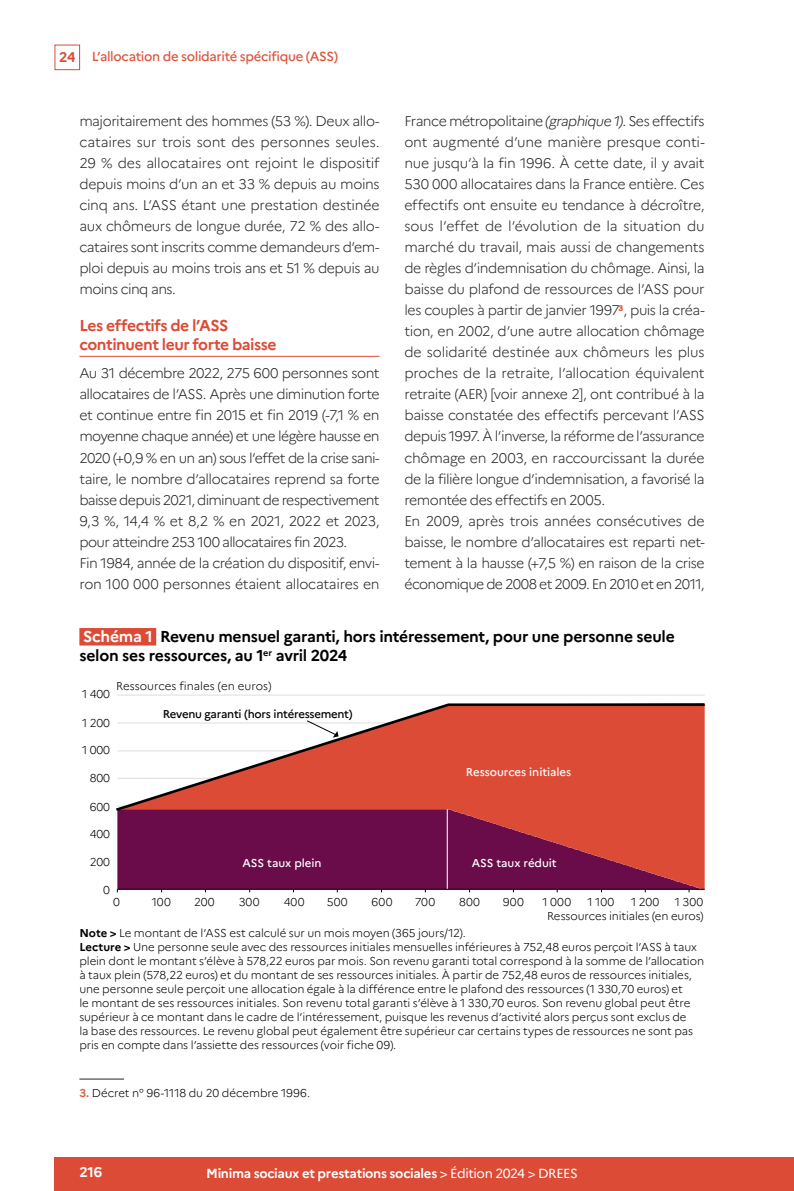
<style>
.page{position:relative;width:794px;height:1191px;background:#fff}
.page>*{position:absolute;margin:0;border:0;box-sizing:border-box;transform-origin:0 0}
.ILL_titre{font:700 15.75px/19.2px "Marianne";letter-spacing:-.015em;color:#000}
.Titre_2__Inter{font:700 15.75px/19.2px "Marianne";letter-spacing:-.03em;color:#dc4b36}
.Texte{font:300 14px/21px "Marianne";letter-spacing:-.035em;color:#272726;text-align:justify}
.t1{font:700 14px "Marianne";color:#fff}
.t2{font:700 13.12px "Marianne";letter-spacing:-.025em;color:#fff}
.t3{font:500 13.12px "Marianne";letter-spacing:-.025em;color:#de563e}
.ILL_notes_champ_lecture_sources{font:300 11.38px/14px "Marianne";letter-spacing:-.01em;color:#000}
.t4{font:500 11.38px "Marianne";letter-spacing:-.005em;color:#fff}
.t5{font:500 11.38px "Marianne";letter-spacing:-.025em;color:#000}
.s1{font-weight:700;font-size:14px;color:#dc4b36}
.s2{font-style:italic}
.s3{color:#fff}
.s4{font-weight:700}
.s5{font-weight:700;color:#e06046}
.s6{font-weight:400}
</style>
<div class="page">
<div style="left:55px;top:45px;width:25px;height:25px;border:1px solid #dc4b36"></div>
<div style="left:55px;top:1157px;width:739px;height:34px;background:#dc4b36"></div>
<hr style="left:79px;top:356px;width:300px;height:1px;background:#dc4b36">
<div style="left:79px;top:628px;width:77px;height:17px;background:#dc4b36"></div>
<hr style="left:117px;top:694px;width:587px;height:1px;background:#c5c6c6">
<svg style="left:117px;top:813px;width:587px;height:76px;fill:#690c49"></svg>
<svg style="left:116px;top:703px;width:588px;height:110px"></svg>
<hr style="left:447px;top:809px;width:1px;height:80px;background:#fff">
<hr style="left:117px;top:889px;width:587px;height:1px;background:#000">
<hr style="left:79px;top:1078px;width:45px;height:1px;background:#272726">
<p class="t3" style="left:59px;top:49px;width:281px"><span class="s1">24</span> L’allocation de solidarité spécifique (ASS)</p>
<p class="Texte" style="left:79px;top:111px;width:302px">majoritairement des hommes (53 %). Deux allo&shy;cataires sur trois sont des personnes seules.<br>29 % des allocataires ont rejoint le dispositif depuis moins d’un an et 33 % depuis au moins cinq ans. L’ASS étant une prestation destinée aux chômeurs de longue durée, 72 % des allo&shy;cataires sont inscrits comme demandeurs d’em&shy;ploi depuis au moins trois ans et 51 % depuis au moins cinq ans.</p>
<p class="Titre_2__Inter" style="left:79px;top:316px;width:199px">Les effectifs de l’ASS continuent leur forte baisse</p>
<p class="Texte" style="left:79px;top:363px;width:302px">Au 31 décembre 2022, 275 600 personnes sont allocataires de l’ASS. Après une diminution forte et continue entre fin 2015 et fin 2019 (-7,1 % en moyenne chaque année) et une légère hausse en 2020 (+0,9 % en un an) sous l’effet de la crise sani&shy;taire, le nombre d’allocataires reprend sa forte baisse depuis 2021, diminuant de respectivement 9,3 %, 14,4 % et 8,2 % en 2021, 2022 et 2023, pour atteindre 253 100 allocataires fin 2023.</p>
<p class="Texte" style="left:79px;top:552px;width:302px">Fin 1984, année de la création du dispositif, envi&shy;ron 100 000 personnes étaient allocataires en</p>
<p class="Texte" style="left:404px;top:111px;width:302px">France métropolitaine <span class="s2">(graphique 1)</span>. Ses effectifs ont augmenté d’une manière presque conti&shy;nue jusqu’à la fin 1996. À cette date, il y avait 530 000 allocataires dans la France entière. Ces effectifs ont ensuite eu tendance à décroître, sous l’effet de l’évolution de la situation du marché du travail, mais aussi de changements de règles d’indemnisation du chômage. Ainsi, la baisse du plafond de ressources de l’ASS pour les couples à partir de janvier 1997<sup>3</sup>, puis la créa&shy;tion, en 2002, d’une autre allocation chômage de solidarité destinée aux chômeurs les plus proches de la retraite, l’allocation équivalent retraite (AER) [voir annexe 2], ont contribué à la baisse constatée des effectifs percevant l’ASS depuis 1997. À l’inverse, la réforme de l’assurance chômage en 2003, en raccourcissant la durée de la filière longue d’indemnisation, a favorisé la remontée des effectifs en 2005.</p>
<p class="Texte" style="left:404px;top:510px;width:302px">En 2009, après trois années consécutives de baisse, le nombre d’allocataires est reparti net&shy;tement à la hausse (+7,5 %) en raison de la crise économique de 2008 et 2009. En 2010 et en 2011,</p>
<p class="ILL_titre" style="left:79px;top:627px;width:597px"><span class="s3">Schéma 1</span> Revenu mensuel garanti, hors intéressement, pour une personne seule selon ses ressources, au 1<sup>er</sup> avril 2024</p>
<p class="ILL_notes_champ_lecture_sources" style="left:116px;top:679px;width:157px">Ressources finales (en euros)</p>
<p class="ILL_notes_champ_lecture_sources" style="left:82px;top:687px;width:29px">1 400</p>
<p class="ILL_notes_champ_lecture_sources" style="left:82px;top:715px;width:29px">1 200</p>
<p class="ILL_notes_champ_lecture_sources" style="left:82px;top:742px;width:29px">1 000</p>
<p class="ILL_notes_champ_lecture_sources" style="left:90px;top:771px;width:21px">800</p>
<p class="ILL_notes_champ_lecture_sources" style="left:90px;top:799px;width:21px">600</p>
<p class="ILL_notes_champ_lecture_sources" style="left:90px;top:826px;width:21px">400</p>
<p class="ILL_notes_champ_lecture_sources" style="left:90px;top:855px;width:21px">200</p>
<p class="ILL_notes_champ_lecture_sources" style="left:103px;top:883px;width:8px">0</p>
<p class="t5" style="left:163px;top:707px;width:191px">Revenu garanti (hors intéressement)</p>
<p class="t4" style="left:466px;top:765px;width:107px">Ressources initiales</p>
<p class="t4" style="left:242px;top:856px;width:80px">ASS taux plein</p>
<p class="t4" style="left:471px;top:856px;width:87px">ASS taux réduit</p>
<p class="ILL_notes_champ_lecture_sources" style="left:113px;top:895px;width:8px">0</p>
<p class="ILL_notes_champ_lecture_sources" style="left:152px;top:895px;width:21px">100</p>
<p class="ILL_notes_champ_lecture_sources" style="left:194px;top:895px;width:22px">200</p>
<p class="ILL_notes_champ_lecture_sources" style="left:239px;top:895px;width:22px">300</p>
<p class="ILL_notes_champ_lecture_sources" style="left:284px;top:895px;width:22px">400</p>
<p class="ILL_notes_champ_lecture_sources" style="left:327px;top:895px;width:22px">500</p>
<p class="ILL_notes_champ_lecture_sources" style="left:371px;top:895px;width:22px">600</p>
<p class="ILL_notes_champ_lecture_sources" style="left:415px;top:895px;width:22px">700</p>
<p class="ILL_notes_champ_lecture_sources" style="left:459px;top:895px;width:22px">800</p>
<p class="ILL_notes_champ_lecture_sources" style="left:503px;top:895px;width:23px">900</p>
<p class="ILL_notes_champ_lecture_sources" style="left:542px;top:895px;width:30px">1 000</p>
<p class="ILL_notes_champ_lecture_sources" style="left:587px;top:895px;width:28px">1 100</p>
<p class="ILL_notes_champ_lecture_sources" style="left:631px;top:895px;width:30px">1 200</p>
<p class="ILL_notes_champ_lecture_sources" style="left:674px;top:895px;width:30px">1 300</p>
<p class="ILL_notes_champ_lecture_sources" style="left:547px;top:909px;width:158px">Ressources initiales (en euros)</p>
<p class="ILL_notes_champ_lecture_sources" style="left:79px;top:926px;width:388px"><span class="s4">Note &gt;</span> Le montant de l’ASS est calculé sur un mois moyen (365 jours/12).</p>
<p class="ILL_notes_champ_lecture_sources" style="left:79px;top:940px;width:626px"><span class="s4">Lecture &gt;</span> Une personne seule avec des ressources initiales mensuelles inférieures à 752,48 euros perçoit l’ASS à taux plein dont le montant s’élève à 578,22 euros par mois. Son revenu garanti total correspond à la somme de l’allocation à taux plein (578,22 euros) et du montant de ses ressources initiales. À partir de 752,48 euros de ressources initiales, une personne seule perçoit une allocation égale à la différence entre le plafond des ressources (1 330,70 euros) et<br>le montant de ses ressources initiales. Son revenu total garanti s’élève à 1 330,70 euros. Son revenu global peut être supérieur à ce montant dans le cadre de l’intéressement, puisque les revenus d’activité alors perçus sont exclus de<br>la base des ressources. Le revenu global peut également être supérieur car certains types de ressources ne sont pas pris en compte dans l’assiette des ressources (voir fiche 09).</p>
<p class="ILL_notes_champ_lecture_sources" style="left:79px;top:1085px;width:232px"><span class="s5">3.</span> Décret n° 96-1118 du 20 décembre 1996.</p>
<p class="t1" style="left:79px;top:1163px;width:24px">216</p>
<p class="t2" style="left:206px;top:1165px;width:373px">Minima sociaux et prestations sociales <span class="s6">&gt; Édition 2024 &gt; DREES</span></p>
</div>
